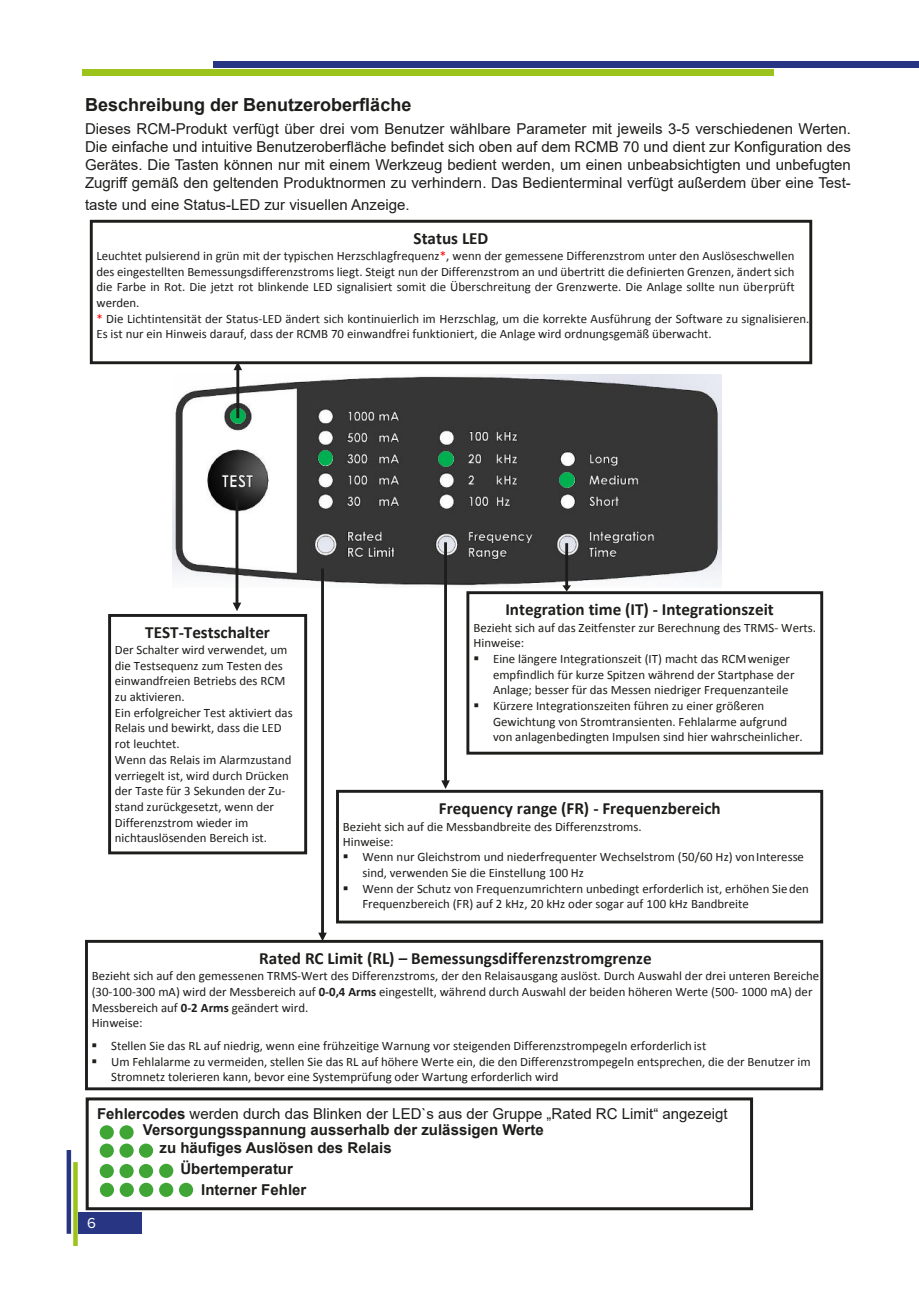
<style>
.page{position:relative;width:919px;height:1289px;background:#fff}
.page>*{position:absolute;margin:0;border:0;box-sizing:border-box;transform-origin:0 0}
.t1{font:700 18px "Arial";color:#1d1d1b}
.t2{font:700 17.1px "Calibri";color:#1d1d1b}
.t3{font:15px/18px "Arial";color:#1d1d1b}
.t4{font:700 15px "Arial";color:#1d1d1b}
.t5{font:15px "Proxima Nova";color:#fff}
.t6{font:12.9px/15.6px "Calibri";color:#1d1d1b}
.s1{color:#f00}
.s2{font-weight:700}
</style>
<div class="page">
<div style="left:213px;top:62px;width:691px;height:6px;background:#283583"></div>
<div style="left:82px;top:69px;width:691px;height:7px;background:#9bc31c"></div>
<div style="left:904px;top:62px;width:14px;height:6px;background:#283583"></div>
<div style="left:73px;top:1162px;width:5px;height:83px;background:#9bc31c"></div>
<hr style="left:67px;top:1149px;width:4px;height:84px;background:#283583">
<div style="left:78px;top:1212px;width:63px;height:21px;background:#283583"></div>
<div style="left:86px;top:1097px;width:667px;height:113px;border:3px solid #1d1d1b"></div>
<div style="left:100px;top:1125px;width:14px;height:14px;background:#3fa535;border-radius:50%"></div>
<div style="left:119px;top:1125px;width:15px;height:14px;background:#3fa535;border-radius:50%"></div>
<div style="left:100px;top:1143px;width:14px;height:14px;background:#3fa535;border-radius:50%"></div>
<div style="left:119px;top:1143px;width:15px;height:14px;background:#3fa535;border-radius:50%"></div>
<div style="left:139px;top:1143px;width:14px;height:14px;background:#3fa535;border-radius:50%"></div>
<div style="left:100px;top:1163px;width:14px;height:15px;background:#3fa535;border-radius:50%"></div>
<div style="left:119px;top:1163px;width:15px;height:15px;background:#3fa535;border-radius:50%"></div>
<div style="left:139px;top:1163px;width:14px;height:15px;background:#3fa535;border-radius:50%"></div>
<div style="left:159px;top:1163px;width:14px;height:14px;background:#3fa535;border-radius:50%"></div>
<div style="left:100px;top:1182px;width:14px;height:14px;background:#3fa535;border-radius:50%"></div>
<div style="left:120px;top:1182px;width:14px;height:14px;background:#3fa535;border-radius:50%"></div>
<div style="left:139px;top:1182px;width:14px;height:14px;background:#3fa535;border-radius:50%"></div>
<div style="left:159px;top:1182px;width:14px;height:14px;background:#3fa535;border-radius:50%"></div>
<div style="left:179px;top:1182px;width:14px;height:14px;background:#3fa535;border-radius:50%"></div>
<img style="left:173px;top:374px;width:548px;height:212px">
<svg style="left:562px;top:543px;width:9px;height:48px"></svg>
<svg style="left:441px;top:542px;width:9px;height:247px"></svg>
<svg style="left:318px;top:568px;width:9px;height:371px"></svg>
<svg style="left:233px;top:498px;width:8px;height:113px"></svg>
<img style="left:318px;top:451px;width:15px;height:14px">
<img style="left:438px;top:452px;width:15px;height:14px">
<img style="left:559px;top:472px;width:15px;height:15px">
<img style="left:231px;top:409px;width:14px;height:14px">
<svg style="left:233px;top:364px;width:9px;height:54px"></svg>
<div style="left:85px;top:939px;width:738px;height:151px;border:3px solid #1d1d1b"></div>
<img style="left:88px;top:942px;width:732px;height:145px">
<div style="left:336px;top:789px;width:487px;height:134px;border:3px solid #1d1d1b"></div>
<img style="left:339px;top:792px;width:481px;height:128px">
<div style="left:108px;top:614px;width:199px;height:240px;border:3px solid #1d1d1b"></div>
<img style="left:111px;top:616px;width:193px;height:235px">
<div style="left:466px;top:591px;width:357px;height:163px;border:3px solid #1d1d1b"></div>
<img style="left:469px;top:594px;width:351px;height:157px">
<div style="left:90px;top:220px;width:722px;height:144px;border:3px solid #1d1d1b"></div>
<img style="left:93px;top:223px;width:716px;height:138px">
<h1 class="t1" style="left:85px;top:92px;width:328px">Beschreibung der Benutzeroberfläche</h1>
<p class="t3" style="left:85px;top:120px;width:767px;text-align:justify">Dieses RCM-Produkt verfügt über drei vom Benutzer wählbare Parameter mit jeweils 3-5 verschiedenen Werten.<br>Die einfache und intuitive Benutzeroberfläche befindet sich oben auf dem RCMB 70 und dient zur Konfiguration des Gerätes. Die Tasten können nur mit einem Werkzeug bedient werden, um einen unbeabsichtigten und unbefugten Zugriff gemäß den geltenden Produktnormen zu verhindern. Das Bedienterminal verfügt außerdem über eine Test-</p>
<p class="t3" style="left:85px;top:195px;width:326px">taste und eine Status-LED zur visuellen Anzeige.</p>
<h2 class="t2" style="left:413px;top:232px;width:76px">Status LED</h2>
<p class="t6" style="left:96px;top:248px;width:714px">Leuchtet pulsierend in grün mit der typischen Herzschlagfrequenz<span class="s1">*</span>, wenn der gemessene Differenzstrom unter den Auslöseschwellen des eingestellten Bemessungsdifferenzstroms liegt. Steigt nun der Differenzstrom an und übertritt die definierten Grenzen, ändert sich die Farbe in Rot. Die jetzt rot blinkende LED signalisiert somit die Überschreitung der Grenzwerte. Die Anlage sollte nun überprüft werden.<br><span class="s1">*</span> Die Lichtintensität der Status-LED ändert sich kontinuierlich im Herzschlag, um die korrekte Ausführung der Software zu signalisieren.<br>Es ist nur ein Hinweis darauf, dass der RCMB 70 einwandfrei funktioniert, die Anlage wird ordnungsgemäß überwacht.</p>
<h2 class="t2" style="left:145px;top:626px;width:126px">TEST-Testschalter</h2>
<p class="t6" style="left:115px;top:642px;width:179px">Der Schalter wird verwendet, um die Testsequenz zum Testen des einwandfreien Betriebs des RCM zu aktivieren.<br>Ein erfolgreicher Test aktiviert das<br>Relais und bewirkt, dass die LED rot leuchtet.<br>Wenn das Relais im Alarmzustand verriegelt ist, wird durch Drücken der Taste für 3 Sekunden der Zu&shy;stand zurückgesetzt, wenn der<br>Differenzstrom wieder im nichtauslösenden Bereich ist.</p>
<h2 class="t2" style="left:505px;top:603px;width:270px">Integration time (IT) - Integrationszeit</h2>
<p class="t6" style="left:473px;top:619px;width:344px">Bezieht sich auf das Zeitfenster zur Berechnung des TRMS- Werts.<br>Hinweise:</p>
<p class="t6" style="left:493px;top:651px;width:303px;text-indent:-19px">▪ Eine längere Integrationszeit (IT) macht das RCM weniger empfindlich für kurze Spitzen während der Startphase der<br>Anlage; besser für das Messen niedriger Frequenzanteile</p>
<p class="t6" style="left:493px;top:698px;width:311px;text-indent:-19px">▪ Kürzere Integrationszeiten führen zu einer größeren<br>Gewichtung von Stromtransienten. Fehlalarme aufgrund von anlagenbedingten Impulsen sind hier wahrscheinlicher.</p>
<h2 class="t2" style="left:439px;top:802px;width:283px">Frequency range (FR) - Frequenzbereich</h2>
<p class="t6" style="left:343px;top:818px;width:300px">Bezieht sich auf die Messbandbreite des Differenzstroms.<br>Hinweise:</p>
<p class="t6" style="left:362px;top:849px;width:443px;text-indent:-20px">▪ Wenn nur Gleichstrom und niederfrequenter Wechselstrom (50/60 Hz) von Interesse sind, verwenden Sie die Einstellung 100 Hz</p>
<p class="t6" style="left:362px;top:881px;width:448px;line-height:15px;text-indent:-20px">▪ Wenn der Schutz von Frequenzumrichtern unbedingt erforderlich ist, erhöhen Sie den<br>Frequenzbereich (FR) auf 2 kHz, 20 kHz oder sogar auf 100 kHz Bandbreite</p>
<h2 class="t2" style="left:259px;top:951px;width:394px">Rated RC Limit (RL) – Bemessungsdifferenzstromgrenze</h2>
<p class="t6" style="left:92px;top:968px;width:729px">Bezieht sich auf den gemessenen TRMS-Wert des Differenzstroms, der den Relaisausgang auslöst. Durch Auswahl der drei unteren Bereiche (30-100-300 mA) wird der Messbereich auf <span class="s2">0-0,4 Arms</span> eingestellt, während durch Auswahl der beiden höheren Werte (500- 1000 mA) der Messbereich auf <span class="s2">0-2 Arms</span> geändert wird.<br>Hinweise:</p>
<p class="t6" style="left:91px;top:1037px;width:616px">▪ Stellen Sie das RL auf niedrig, wenn eine frühzeitige Warnung vor steigenden Differenzstrompegeln erforderlich ist</p>
<p class="t6" style="left:111px;top:1053px;width:701px;text-indent:-20px">▪ Um Fehlalarme zu vermeiden, stellen Sie das RL auf höhere Werte ein, die den Differenzstrompegeln entsprechen, die der Benutzer im<br>Stromnetz tolerieren kann, bevor eine Systemprüfung oder Wartung erforderlich wird</p>
<p class="t3" style="left:143px;top:1105px;width:586px;line-height:16.5px;text-indent:-46px"><span class="s2">Fehlercodes</span> werden durch das Blinken der LED`s aus der Gruppe „Rated RC Limit“ angezeigt<br><span class="s2">Versorgungsspannung ausserhalb der zulässigen Werte</span></p>
<p class="t4" style="left:159px;top:1137px;width:234px">zu häufiges Auslösen des Relais</p>
<p class="t4" style="left:180px;top:1158px;width:114px">Übertemperatur</p>
<p class="t4" style="left:201px;top:1178px;width:107px">Interner Fehler</p>
<p class="t5" style="left:87px;top:1216px;width:10px">6</p>
</div>
